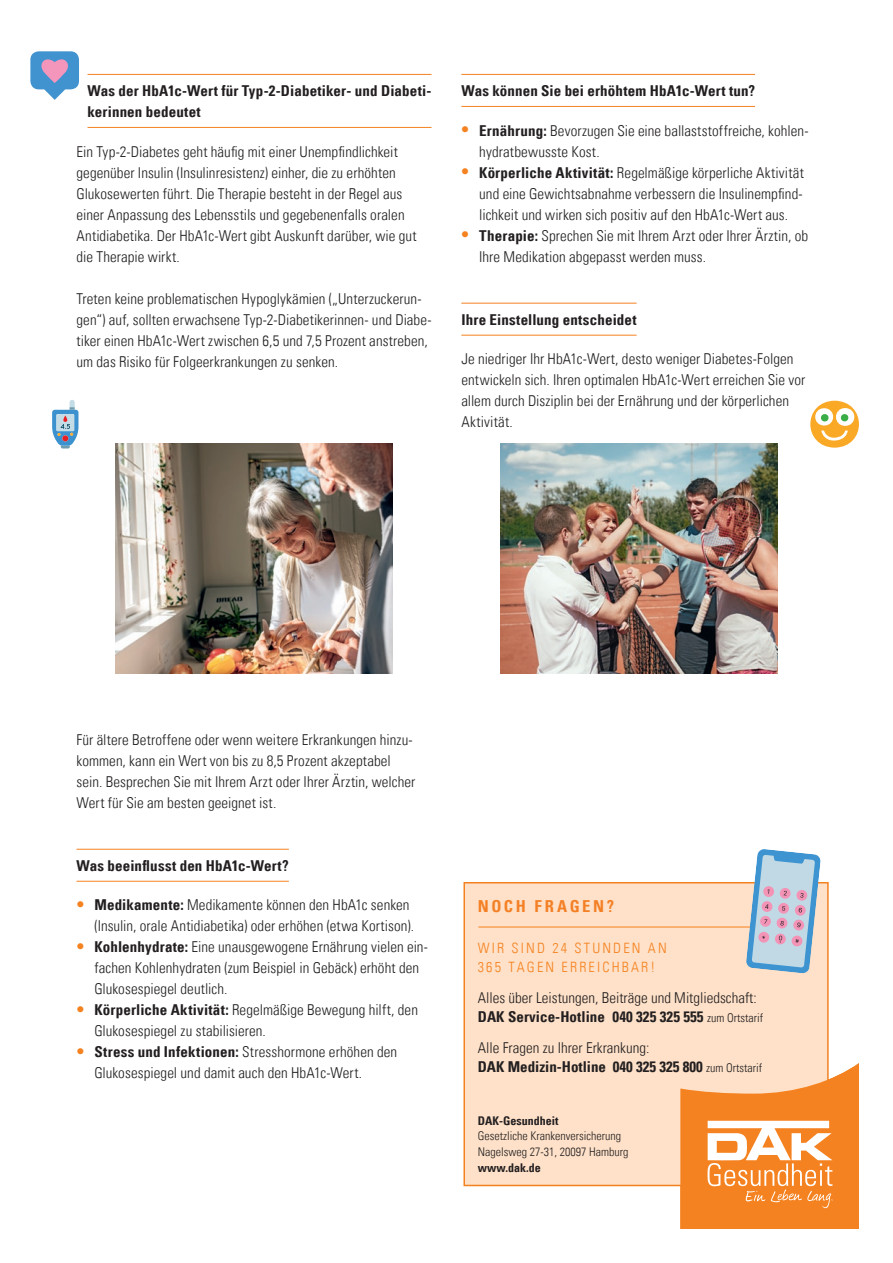
<style>
.page{position:relative;width:893px;height:1263px;background:#fff}
.page>*{position:absolute;margin:0;border:0;box-sizing:border-box;transform-origin:0 0}
.t1{font:16.5px "Univers Com 67 Bold Cond";letter-spacing:.16em;color:#f48026}
.t2{font:15px/21px "Univers Com 47 Light Cond";letter-spacing:.005em;color:#231f20}
.t3{font:15px/21px "Univers Com 67 Bold Cond";letter-spacing:.01em;color:#231f20}
.t4{font:14.25px/18.8px "Univers Com 47 Light Cond";letter-spacing:.15em;color:#f58220}
.t5{font:12px/15.8px "Univers Com 47 Light Cond";color:#231f20}
.t6{font:12px "Univers Com 67 Bold Cond";color:#231f20}
.s1{font-family:"Univers Com 67 Bold Cond"}
.s2{font-family:"Univers Com 47 Light Cond";font-size:12px}
</style>
<div class="page">
<hr style="left:88px;top:127px;width:343px;height:1px;background:#f58220">
<hr style="left:88px;top:74px;width:343px;height:1px;background:#f58220">
<hr style="left:77px;top:881px;width:212px;height:1px;background:#f58220">
<hr style="left:77px;top:849px;width:212px;height:1px;background:#f58220">
<hr style="left:461px;top:106px;width:294px;height:1px;background:#f58220">
<hr style="left:461px;top:74px;width:294px;height:1px;background:#f58220">
<hr style="left:461px;top:335px;width:176px;height:1px;background:#f58220">
<hr style="left:461px;top:303px;width:176px;height:1px;background:#f58220">
<svg style="left:30px;top:51px;width:49px;height:49px"></svg>
<svg style="left:810px;top:401px;width:49px;height:47px"></svg>
<svg style="left:52px;top:400px;width:26px;height:48px"></svg>
<div style="left:464px;top:883px;width:364px;height:302px;background:#fee1c8"></div>
<div style="left:463px;top:882px;width:366px;height:304px;border:2px solid #f58220"></div>
<hr style="left:478px;top:927px;width:289px;height:1px;background:#f58220">
<svg style="left:680px;top:1063px;width:179px;height:166px"></svg>
<svg style="left:746px;top:849px;width:75px;height:125px"></svg>
<img style="left:116px;top:443px;width:276px;height:230px">
<img style="left:501px;top:443px;width:276px;height:230px">
<p class="t3" style="left:88px;top:80px;width:345px">Was der HbA1c-Wert für Typ-2-Diabetiker- und Diabeti&shy;kerinnen bedeutet</p>
<p class="t2" style="left:77px;top:141px;width:342px">Ein Typ-2-Diabetes geht häufig mit einer Unempfindlichkeit gegenüber Insulin (Insulinresistenz) einher, die zu erhöhten Glukosewerten führt. Die Therapie besteht in der Regel aus einer Anpassung des Lebensstils und gegebenenfalls oralen Antidiabetika. Der HbA1c-Wert gibt Auskunft darüber, wie gut die Therapie wirkt.</p>
<p class="t2" style="left:77px;top:288px;width:357px">Treten keine problematischen Hypoglykämien („Unterzuckerun&shy;gen“) auf, sollten erwachsene Typ-2-Diabetikerinnen- und Diabe&shy;tiker einen HbA1c-Wert zwischen 6,5 und 7,5 Prozent anstreben, um das Risiko für Folgeerkrankungen zu senken.</p>
<p class="t3" style="left:461px;top:80px;width:295px">Was können Sie bei erhöhtem HbA1c-Wert tun?</p>
<p class="t2" style="left:479px;top:120px;width:331px"><span class="s1">Ernährung:</span> Bevorzugen Sie eine ballaststoffreiche, kohlen&shy;hydratbewusste Kost.<br><span class="s1">Körperliche Aktivität:</span> Regelmäßige körperliche Aktivität und eine Gewichtsabnahme verbessern die Insulinempfind&shy;lichkeit und wirken sich positiv auf den HbA1c-Wert aus.<br><span class="s1">Therapie:</span> Sprechen Sie mit Ihrem Arzt oder Ihrer Ärztin, ob Ihre Medikation abgepasst werden muss.</p>
<p class="t3" style="left:461px;top:309px;width:177px">Ihre Einstellung entscheidet</p>
<p class="t2" style="left:461px;top:349px;width:345px">Je niedriger Ihr HbA1c-Wert, desto weniger Diabetes-Folgen entwickeln sich. Ihren optimalen HbA1c-Wert erreichen Sie vor allem durch Disziplin bei der Ernährung und der körperlichen Aktivität.</p>
<p class="t2" style="left:77px;top:729px;width:340px">Für ältere Betroffene oder wenn weitere Erkrankungen hinzu&shy;kommen, kann ein Wert von bis zu 8,5 Prozent akzeptabel sein. Besprechen Sie mit Ihrem Arzt oder Ihrer Ärztin, welcher Wert für Sie am besten geeignet ist.</p>
<p class="t3" style="left:77px;top:855px;width:214px">Was beeinflusst den HbA1c-Wert?</p>
<p class="t2" style="left:94px;top:895px;width:335px"><span class="s1">Medikamente:</span> Medikamente können den HbA1c senken (Insulin, orale Antidiabetika) oder erhöhen (etwa Kortison).<br><span class="s1">Kohlenhydrate:</span> Eine unausgewogene Ernährung vielen ein&shy;fachen Kohlenhydraten (zum Beispiel in Gebäck) erhöht den Glukosespiegel deutlich.<br><span class="s1">Körperliche Aktivität:</span> Regelmäßige Bewegung hilft, den Glukosespiegel zu stabilisieren.<br><span class="s1">Stress und Infektionen:</span> Stresshormone erhöhen den Glukosespiegel und damit auch den HbA1c-Wert.</p>
<p class="t1" style="left:478px;top:896px;width:138px">NOCH FRAGEN?</p>
<p class="t4" style="left:478px;top:938px;width:190px">WIR SIND 24 STUNDEN AN<br>365 TAGEN ERREICHBAR!</p>
<p class="t2" style="left:478px;top:987px;width:281px">Alles über Leistungen, Beiträge und Mitgliedschaft:</p>
<p class="t3" style="left:478px;top:1006px;width:287px">DAK Service-Hotline 040 325 325 555 <span class="s2">zum Ortstarif</span></p>
<p class="t2" style="left:478px;top:1038px;width:173px">Alle Fragen zu Ihrer Erkrankung:</p>
<p class="t3" style="left:478px;top:1056px;width:286px">DAK Medizin-Hotline 040 325 325 800 <span class="s2">zum Ortstarif</span></p>
<p class="t6" style="left:478px;top:1113px;width:82px">DAK-Gesundheit</p>
<p class="t5" style="left:478px;top:1128px;width:152px">Gesetzliche Krankenversicherung<br>Nagelsweg 27-31, 20097 Hamburg</p>
<p class="t6" style="left:478px;top:1160px;width:64px">www.dak.de</p>
</div>
